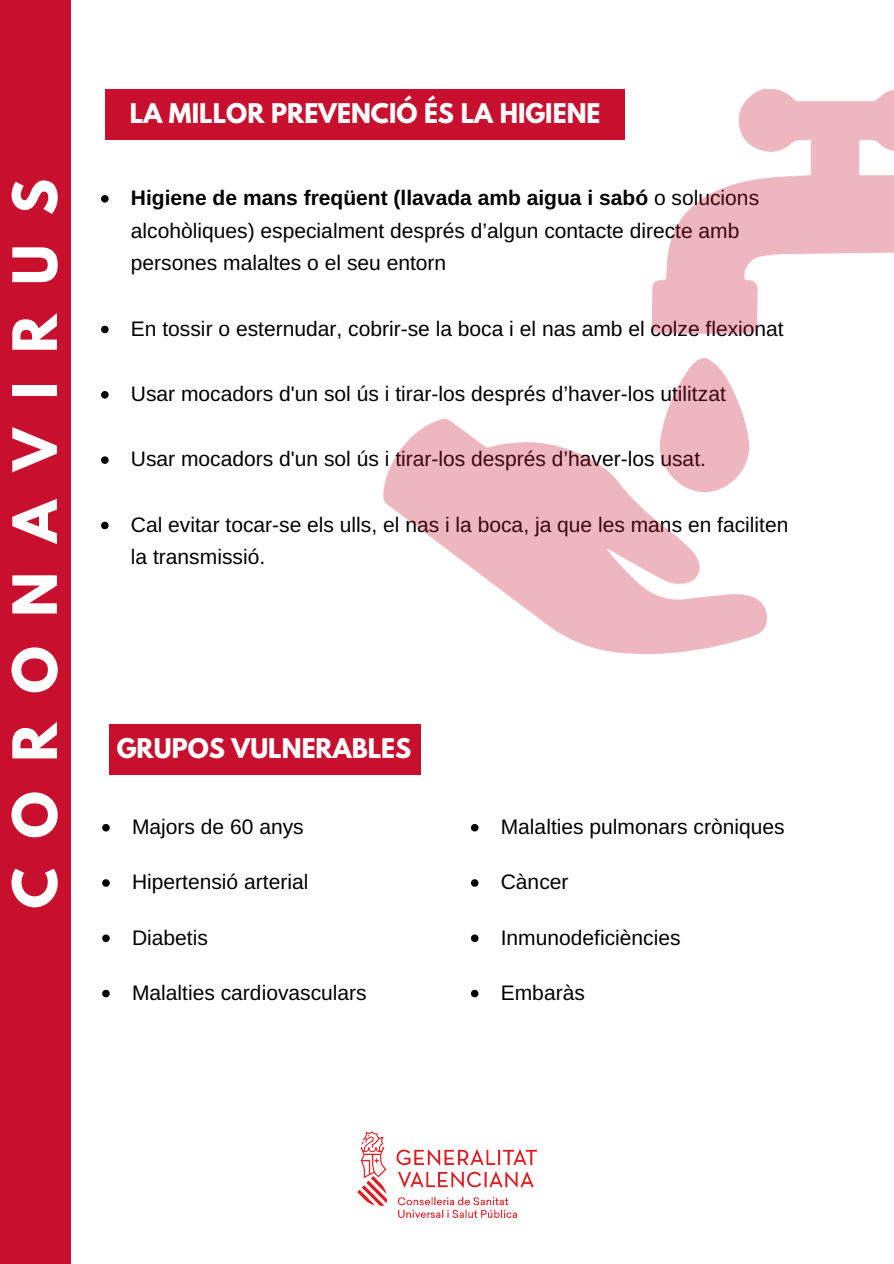
<style>
.page{position:relative;width:894px;height:1264px;background:#fff}
.page>*{position:absolute;margin:0;border:0;box-sizing:border-box;transform-origin:0 0}
.t1{font:700 54px "League Spartan";letter-spacing:.545em;color:#fff}
.t2{font:700 24px "League Spartan";color:#fff}
.t3{font:21px/32.7px "Arimo";color:#000}
.s1{font-weight:700}
</style>
<div class="page">
<div style="left:0;top:0;width:71px;height:1263px;background:#c8102e"></div>
<img style="left:357px;top:1131px;width:181px;height:87px">
<div style="left:105px;top:89px;width:519px;height:51px;background:#c8102e"></div>
<svg style="left:101px;top:195px;width:8px;height:7px"></svg>
<svg style="left:101px;top:326px;width:8px;height:7px"></svg>
<svg style="left:101px;top:391px;width:8px;height:7px"></svg>
<svg style="left:101px;top:456px;width:8px;height:8px"></svg>
<svg style="left:101px;top:521px;width:8px;height:8px"></svg>
<div style="left:110px;top:724px;width:311px;height:50px;background:#c8102e"></div>
<img style="left:383px;top:89px;width:510px;height:564px">
<svg style="left:102px;top:824px;width:8px;height:7px"></svg>
<svg style="left:102px;top:879px;width:8px;height:7px"></svg>
<svg style="left:102px;top:934px;width:8px;height:8px"></svg>
<svg style="left:102px;top:989px;width:8px;height:8px"></svg>
<svg style="left:471px;top:824px;width:7px;height:7px"></svg>
<svg style="left:471px;top:879px;width:7px;height:7px"></svg>
<svg style="left:471px;top:934px;width:7px;height:8px"></svg>
<svg style="left:471px;top:989px;width:7px;height:8px"></svg>
<p class="t2" style="left:130px;top:102px;width:472px">LA MILLOR PREVENCIÓ ÉS LA HIGIENE</p>
<h1 class="t1" style="left:8px;top:908px;width:731px;rotate:-90deg">CORONAVIRUS</h1>
<p class="t3" style="left:131px;top:181px;width:629px"><span class="s1">Higiene de mans freqüent (llavada amb aigua i sabó</span> o solucions alcohòliques) especialment després d’algun contacte directe amb persones malaltes o el seu entorn</p>
<p class="t3" style="left:131px;top:312px;width:654px">En tossir o esternudar, cobrir-se la boca i el nas amb el colze flexionat</p>
<p class="t3" style="left:131px;top:377px;width:596px">Usar mocadors d'un sol ús i tirar-los després d’haver-los utilitzat</p>
<p class="t3" style="left:131px;top:443px;width:576px">Usar mocadors d'un sol ús i tirar-los després d’haver-los usat.</p>
<p class="t3" style="left:131px;top:508px;width:659px">Cal evitar tocar-se els ulls, el nas i la boca, ja que les mans en faciliten la transmissió.</p>
<p class="t2" style="left:117px;top:736px;width:296px">GRUPOS VULNERABLES</p>
<p class="t3" style="left:500px;top:810px;width:285px">Malalties pulmonars cròniques</p>
<p class="t3" style="left:500px;top:865px;width:69px">Càncer</p>
<p class="t3" style="left:500px;top:920px;width:181px">Inmunodeficiències</p>
<p class="t3" style="left:500px;top:976px;width:86px">Embaràs</p>
<p class="t3" style="left:132px;top:810px;width:173px">Majors de 60 anys</p>
<p class="t3" style="left:132px;top:865px;width:178px">Hipertensió arterial</p>
<p class="t3" style="left:132px;top:920px;width:77px">Diabetis</p>
<p class="t3" style="left:132px;top:976px;width:236px">Malalties cardiovasculars</p>
</div>
